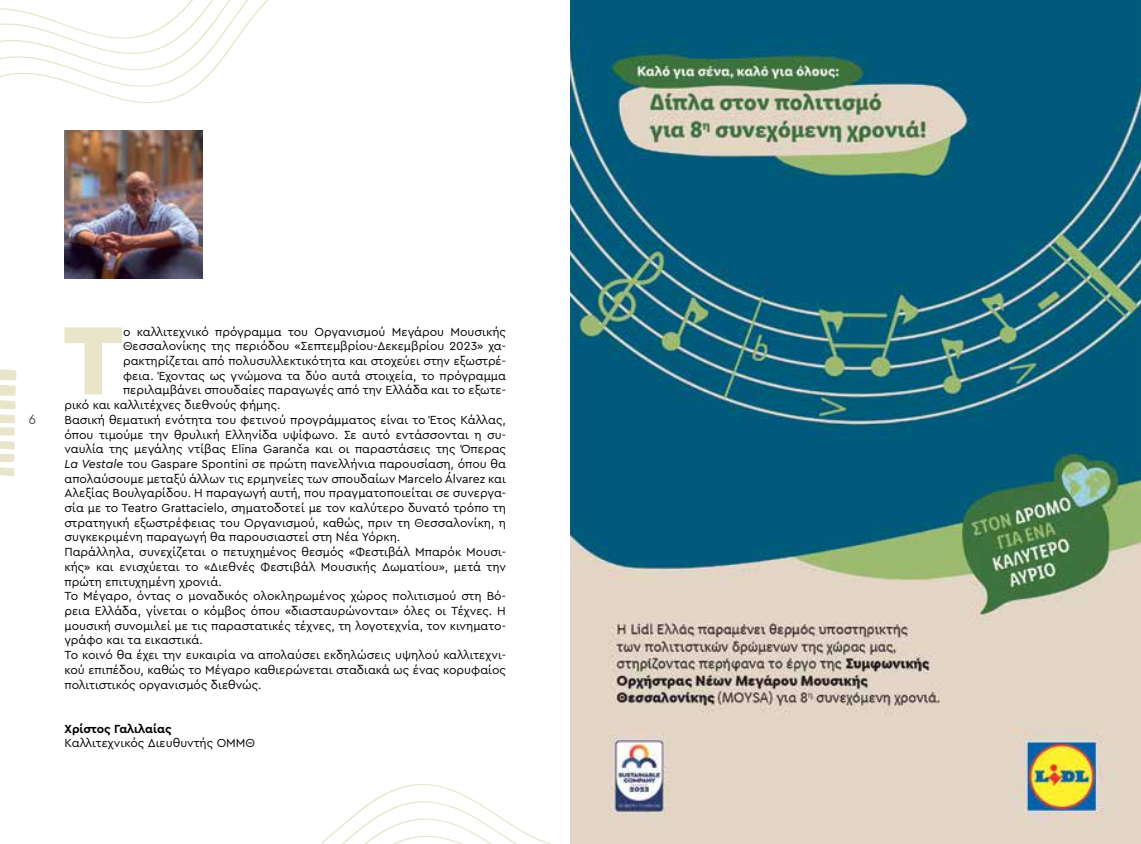
<style>
.page{position:relative;width:1141px;height:844px;background:#fff}
.page>*{position:absolute;margin:0;border:0;box-sizing:border-box;transform-origin:0 0}
.t1{font:900 101.33px "Cera Pro";color:#e9e5cb}
.t2{font:14px "Cera Pro";color:#58595b}
.t3{font:12.25px "Cera Pro";color:#000}
.t4{font:700 12.25px "Cera Pro";color:#000}
.s1{font-style:italic}
</style>
<div class="page">
<svg style="left:0;top:0;width:269px;height:96px"></svg>
<svg style="left:0;top:369px;width:17px;height:107px"></svg>
<img style="left:570px;top:0;width:571px;height:843px">
<img style="left:64px;top:131px;width:139px;height:147px">
<svg style="left:322px;top:784px;width:227px;height:59px"></svg>
<p class="t2" style="left:28px;top:410px;width:9px">6</p>
<h1 class="t1" style="left:63px;top:293px;width:61px">Τ</h1>
<p class="t3" style="left:123px;top:323px;width:384px">ο καλλιτεχνικό πρόγραμμα του Οργανισμού Μεγάρου Μουσικής</p>
<p class="t3" style="left:123px;top:338px;width:384px">Θεσσαλονίκης της περιόδου «Σεπτεμβρίου-Δεκεμβρίου 2023» χα-</p>
<p class="t3" style="left:123px;top:352px;width:384px">ρακτηρίζεται από πολυσυλλεκτικότητα και στοχεύει στην εξωστρέ-</p>
<p class="t3" style="left:123px;top:367px;width:384px">φεια. Έχοντας ως γνώμονα τα δύο αυτά στοιχεία, το πρόγραμμα</p>
<p class="t3" style="left:123px;top:382px;width:384px">περιλαμβάνει σπουδαίες παραγωγές από την Ελλάδα και το εξωτε-</p>
<p class="t3" style="left:64px;top:396px;width:218px">ρικό και καλλιτέχνες διεθνούς φήμης.</p>
<p class="t3" style="left:64px;top:411px;width:443px">Βασική θεματική ενότητα του φετινού προγράμματος είναι το Έτος Κάλλας,</p>
<p class="t3" style="left:64px;top:426px;width:443px">όπου τιμούμε την θρυλική Ελληνίδα υψίφωνο. Σε αυτό εντάσσονται η συ-</p>
<p class="t3" style="left:64px;top:441px;width:443px">ναυλία της μεγάλης ντίβας Elīna Garanča και οι παραστάσεις της Όπερας</p>
<p class="t3" style="left:64px;top:455px;width:443px"><span class="s1">La Vestale</span> του Gaspare Spontini σε πρώτη πανελλήνια παρουσίαση, όπου θα</p>
<p class="t3" style="left:64px;top:470px;width:443px">απολαύσουμε μεταξύ άλλων τις ερμηνείες των σπουδαίων Marcelo Álvarez και</p>
<p class="t3" style="left:64px;top:485px;width:443px">Αλεξίας Βουλγαρίδου. Η παραγωγή αυτή, που πραγματοποιείται σε συνεργα-</p>
<p class="t3" style="left:64px;top:499px;width:443px">σία με το Teatro Grattacielo, σηματοδοτεί με τον καλύτερο δυνατό τρόπο τη</p>
<p class="t3" style="left:64px;top:514px;width:443px">στρατηγική εξωστρέφειας του Οργανισμού, καθώς, πριν τη Θεσσαλονίκη, η</p>
<p class="t3" style="left:64px;top:529px;width:337px">συγκεκριμένη παραγωγή θα παρουσιαστεί στη Νέα Υόρκη.</p>
<p class="t3" style="left:64px;top:543px;width:443px">Παράλληλα, συνεχίζεται ο πετυχημένος θεσμός «Φεστιβάλ Μπαρόκ Μουσι-</p>
<p class="t3" style="left:64px;top:558px;width:443px">κής» και ενισχύεται το «Διεθνές Φεστιβάλ Μουσικής Δωματίου», μετά την</p>
<p class="t3" style="left:64px;top:573px;width:159px">πρώτη επιτυχημένη χρονιά.</p>
<p class="t3" style="left:64px;top:588px;width:443px">Το Μέγαρο, όντας ο μοναδικός ολοκληρωμένος χώρος πολιτισμού στη Βό-</p>
<p class="t3" style="left:64px;top:602px;width:443px">ρεια Ελλάδα, γίνεται ο κόμβος όπου «διασταυρώνονται» όλες οι Τέχνες. Η</p>
<p class="t3" style="left:64px;top:617px;width:443px">μουσική συνομιλεί με τις παραστατικές τέχνες, τη λογοτεχνία, τον κινηματο-</p>
<p class="t3" style="left:64px;top:632px;width:140px">γράφο και τα εικαστικά.</p>
<p class="t3" style="left:64px;top:646px;width:443px">Το κοινό θα έχει την ευκαιρία να απολαύσει εκδηλώσεις υψηλού καλλιτεχνι-</p>
<p class="t3" style="left:64px;top:661px;width:443px">κού επιπέδου, καθώς το Μέγαρο καθιερώνεται σταδιακά ως ένας κορυφαίος</p>
<p class="t3" style="left:64px;top:676px;width:199px">πολιτιστικός οργανισμός διεθνώς.</p>
<p class="t4" style="left:64px;top:720px;width:109px">Χρίστος Γαλιλαίας</p>
<p class="t3" style="left:64px;top:735px;width:192px">Καλλιτεχνικός Διευθυντής ΟΜΜΘ</p>
</div>
